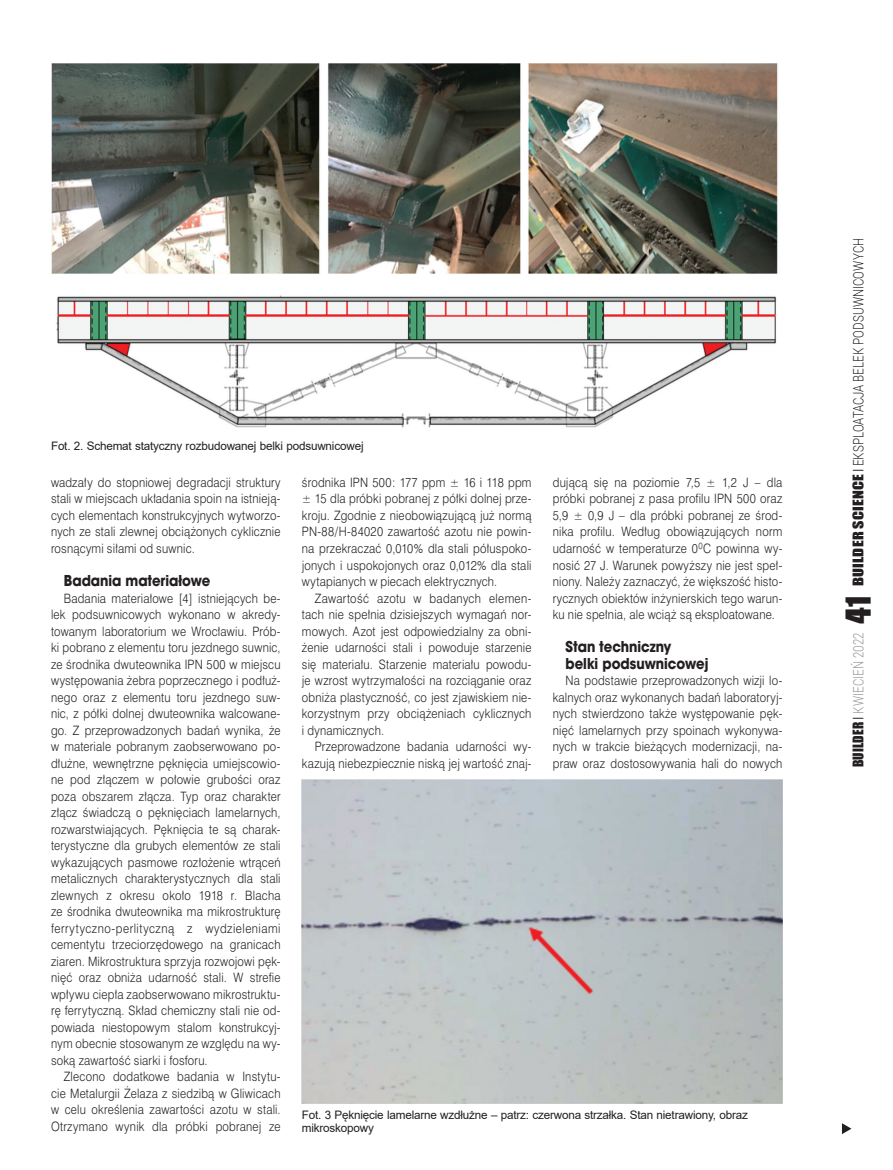
<style>
.page{position:relative;width:893px;height:1170px;background:#fff}
.page>*{position:absolute;margin:0;border:0;box-sizing:border-box;transform-origin:0 0}
.srodtytul{font:700 16.5px/16.5px "Avant Gar Got Itc TEE";color:#231f20;scale:.9 1}
.t1{font:300 14.25px "Roboto";letter-spacing:.005em;color:#231f20;scale:.8 1}
.t2{font:300 14.25px "Roboto";color:#939598;scale:.8 1}
.tekst_swiss{font:12px/16.5px "Swis 721 Lt PL";letter-spacing:.02em;color:#231f20;text-align:justify;scale:.89 1}
.Fot_podpis{font:11.7px/13.5px "Arial";letter-spacing:-.015em;color:#231f20}
.s1{font-family:"Impact";font-weight:400;font-size:13.5px}
.s2{font-family:"Swis 721 Lt PL";font-weight:400;font-size:13.5px}
.s3{font-family:"Impact";font-weight:400;font-size:13.5px;color:#231f20}
.s4{font-family:"Swis 721 Lt PL";font-weight:400;font-size:13.5px;color:#231f20}
.s5{font-family:"Compacta PL";font-weight:700;font-size:30px;color:#231f20}
</style>
<div class="page">
<svg style="left:842px;top:1123px;width:9px;height:11px"></svg>
<img style="left:51px;top:64px;width:727px;height:364px">
<img style="left:302px;top:779px;width:480px;height:324px">
<p class="Fot_podpis" style="left:51px;top:438px;width:314px">Fot. 2. Schemat statyczny rozbudowanej belki podsuwnicowej</p>
<p class="tekst_swiss" style="left:51px;top:474px;width:259px">wadzały do stopniowej degradacji struktury stali w miejscach układania spoin na istnieją&shy;cych elementach konstrukcyjnych wytworzo&shy;nych ze stali zlewnej obciążonych cyklicznie rosnącymi siłami od suwnic.</p>
<p class="srodtytul" style="left:64px;top:572px;width:165px">Badania materiałowe</p>
<p class="tekst_swiss" style="left:51px;top:589px;width:259px;text-indent:13px">Badania materiałowe [4] istniejących be&shy;lek podsuwnicowych wykonano w akredy&shy;towanym laboratorium we Wrocławiu. Prób&shy;ki pobrano z elementu toru jezdnego suwnic, ze środnika dwuteownika IPN 500 w miejscu występowania żebra poprzecznego i podłuż&shy;nego oraz z elementu toru jezdnego suw&shy;nic, z półki dolnej dwuteownika walcowane&shy;go. Z przeprowadzonych badań wynika, że w materiale pobranym zaobserwowano po&shy;dłużne, wewnętrzne pęknięcia umiejscowio&shy;ne pod złączem w połowie grubości oraz poza obszarem złącza. Typ oraz charakter złącz świadczą o pęknięciach lamelarnych, rozwarstwiających. Pęknięcia te są charak&shy;terystyczne dla grubych elementów ze stali wykazujących pasmowe rozłożenie wtrąceń metalicznych charakterystycznych dla stali zlewnych z okresu około 1918 r. Blacha ze środnika dwuteownika ma mikrostrukturę ferrytyczno-perlityczną z wydzieleniami cementytu trzeciorzędowego na granicach ziaren. Mikrostruktura sprzyja rozwojowi pęk&shy;nięć oraz obniża udarność stali. W strefie wpływu ciepła zaobserwowano mikrostruktu&shy;rę ferrytyczną. Skład chemiczny stali nie od&shy;powiada niestopowym stalom konstrukcyj&shy;nym obecnie stosowanym ze względu na wy&shy;soką zawartość siarki i fosforu.</p>
<p class="tekst_swiss" style="left:51px;top:1068px;width:259px;text-indent:13px">Zlecono dodatkowe badania w Instytu&shy;cie Metalurgii Żelaza z siedzibą w Gliwicach w celu określenia zawartości azotu w stali.<br>Otrzymano wynik dla próbki pobranej ze</p>
<p class="tekst_swiss" style="left:302px;top:474px;width:259px">środnika IPN 500: 177 ppm ± 16 i 118 ppm ± 15 dla próbki pobranej z półki dolnej prze&shy;kroju. Zgodnie z nieobowiązującą już normą PN-88/H-84020 zawartość azotu nie powin&shy;na przekraczać 0,010% dla stali półuspoko&shy;jonych i uspokojonych oraz 0,012% dla stali wytapianych w piecach elektrycznych.</p>
<p class="tekst_swiss" style="left:302px;top:589px;width:259px;text-indent:13px">Zawartość azotu w badanych elemen&shy;tach nie spełnia dzisiejszych wymagań nor&shy;mowych. Azot jest odpowiedzialny za obni&shy;żenie udarności stali i powoduje starzenie się materiału. Starzenie materiału powodu&shy;je wzrost wytrzymałości na rozciąganie oraz obniża plastyczność, co jest zjawiskiem nie&shy;korzystnym przy obciążeniach cyklicznych i dynamicznych.</p>
<p class="tekst_swiss" style="left:302px;top:738px;width:259px;text-align:right">Przeprowadzone badania udarności wy&shy;kazują niebezpiecznie niską jej wartość znaj-</p>
<p class="tekst_swiss" style="left:553px;top:474px;width:259px">dującą się na poziomie 7,5 ± 1,2 J – dla próbki pobranej z pasa profilu IPN 500 oraz 5,9 ± 0,9 J – dla próbki pobranej ze środ&shy;nika profilu. Według obowiązujących norm udarność w temperaturze 0<sup>0</sup>C powinna wy&shy;nosić 27 J. Warunek powyższy nie jest speł&shy;niony. Należy zaznaczyć, że większość histo&shy;rycznych obiektów inżynierskich tego warun&shy;ku nie spełnia, ale wciąż są eksploatowane.</p>
<p class="srodtytul" style="left:566px;top:638px;width:160px">Stan techniczny<br>belki podsuwnicowej</p>
<p class="tekst_swiss" style="left:553px;top:672px;width:259px;text-indent:13px">Na podstawie przeprowadzonych wizji lo&shy;kalnych oraz wykonanych badań laboratoryj&shy;nych stwierdzono także występowanie pęk&shy;nięć lamelarnych przy spoinach wykonywa&shy;nych w trakcie bieżących modernizacji, na&shy;praw oraz dostosowywania hali do nowych</p>
<p class="Fot_podpis" style="left:302px;top:1107px;width:448px">Fot. 3 Pęknięcie lamelarne wzdłużne – patrz: czerwona strzałka. Stan nietrawiony, obraz mikroskopowy</p>
<p class="t1" style="left:848px;top:586px;width:437px;rotate:-90deg"><span class="s1">BUILDER SCIENCE</span> <span class="s2">I</span> EKSPLOATACJA BELEK PODSUWNICOWYCH</p>
<p class="t2" style="left:848px;top:767px;width:217px;rotate:-90deg"><span class="s3">BUILDER</span> <span class="s4">I</span> KWIECIEŃ 2022 <span class="s5">41</span></p>
</div>
